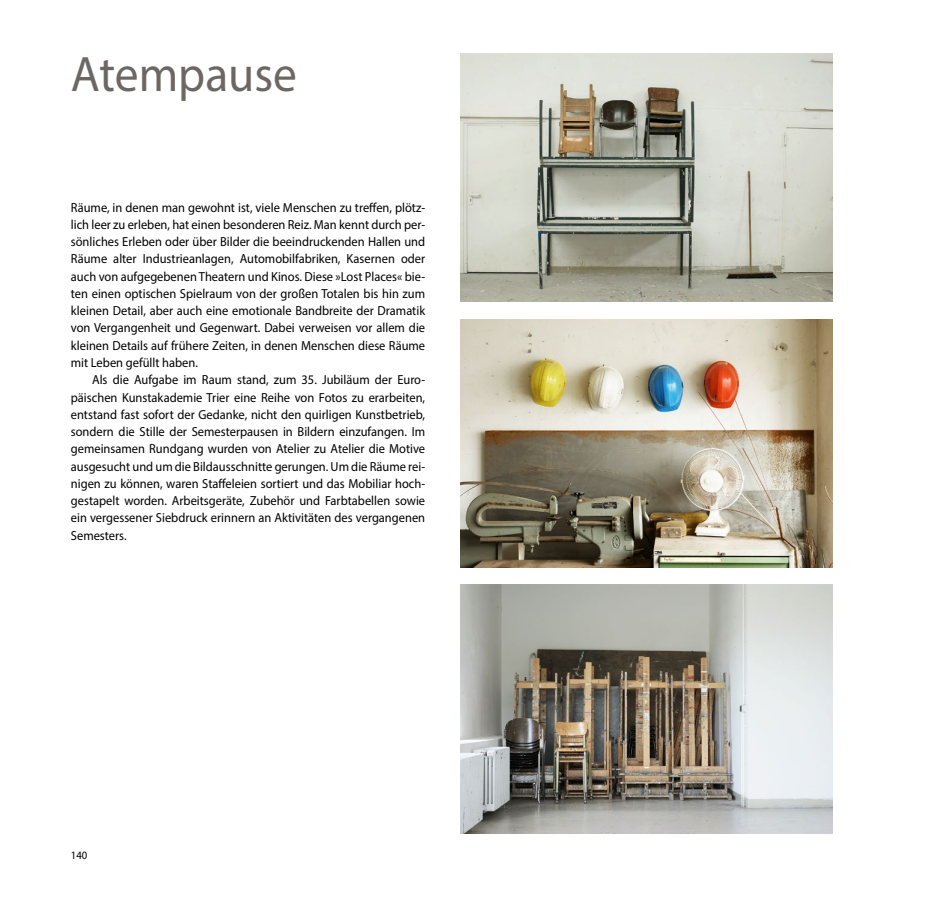
<style>
.page{position:relative;width:939px;height:904px;background:#fff}
.page>*{position:absolute;margin:0;border:0;box-sizing:border-box;transform-origin:0 0}
.Heading_2{font:50px "Myriad Pro";color:#6d6764;scale:.95 1}
.Haupttext_Anf{font:13.12px/17.2px "Myriad Pro";color:#000;text-align:justify;scale:.95 1}
.Haupttext_Folge{font:13.12px/17.2px "Myriad Pro";color:#000;text-align:justify;scale:.95 1}
.Seitenzahl{font:11.25px "Myriad Pro";color:#000;scale:.95 1}
</style>
<div class="page">
<img style="left:461px;top:319px;width:372px;height:248px">
<img style="left:461px;top:53px;width:372px;height:248px">
<img style="left:461px;top:585px;width:372px;height:248px">
<p class="Heading_2" style="left:71px;top:43px;width:240px">Atempause</p>
<p class="Haupttext_Anf" style="left:71px;top:198px;width:375px">Räume, in denen man gewohnt ist, viele Menschen zu treffen, plötz&shy;lich leer zu erleben, hat einen besonderen Reiz. Man kennt durch per&shy;sönliches Erleben oder über Bilder die beeindruckenden Hallen und Räume alter Industrieanlagen, Automobilfabriken, Kasernen oder auch von aufgegebenen Theatern und Kinos. Diese »Lost Places« bie&shy;ten einen optischen Spielraum von der großen Totalen bis hin zum kleinen Detail, aber auch eine emotionale Bandbreite der Dramatik von Vergangenheit und Gegenwart. Dabei verweisen vor allem die kleinen Details auf frühere Zeiten, in denen Menschen diese Räume mit Leben gefüllt haben.</p>
<p class="Haupttext_Folge" style="left:71px;top:371px;width:375px;text-indent:21px">Als die Aufgabe im Raum stand, zum 35. Jubiläum der Euro&shy;päischen Kunstakademie Trier eine Reihe von Fotos zu erarbeiten, entstand fast sofort der Gedanke, nicht den quirligen Kunstbetrieb, sondern die Stille der Semesterpausen in Bildern einzufangen. Im gemeinsamen Rundgang wurden von Atelier zu Atelier die Motive ausgesucht und um die Bildausschnitte gerungen. Um die Räume rei&shy;nigen zu können, waren Staffeleien sortiert und das Mobiliar hoch&shy;gestapelt worden. Arbeitsgeräte, Zubehör und Farbtabellen sowie ein vergessener Siebdruck erinnern an Aktivitäten des vergangenen Semesters.</p>
<p class="Seitenzahl" style="left:71px;top:848px;width:19px">140</p>
</div>
